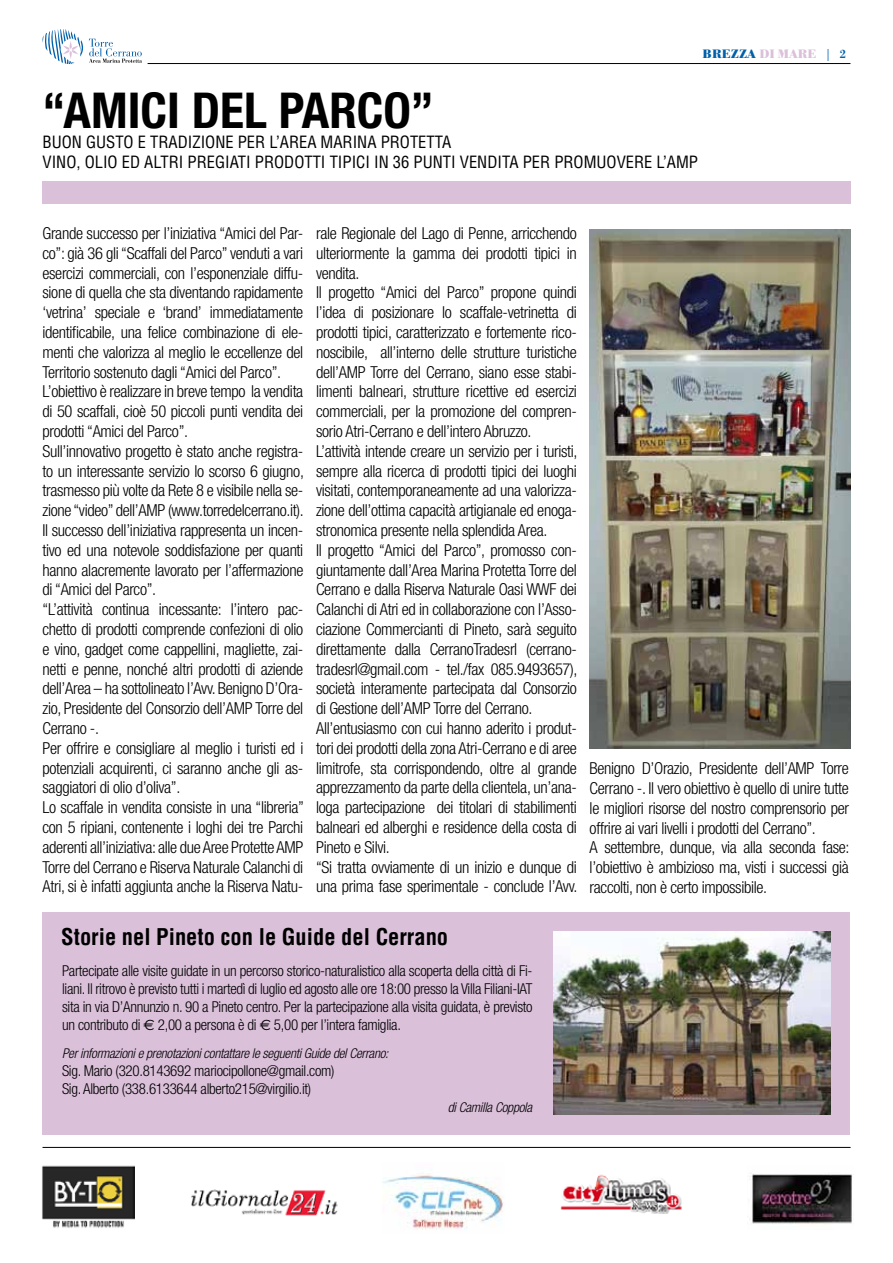
<style>
.page{position:relative;width:893px;height:1263px;background:#fff}
.page>*{position:absolute;margin:0;border:0;box-sizing:border-box;transform-origin:0 0}
.t1{font:700 condensed 49.5px "Helvetica Neue";color:#000}
.t2{font:700 condensed 22.5px "Helvetica";color:#000}
.t3{font:300 condensed 16.5px/19.8px "Helvetica Neue";letter-spacing:-.02em;color:#000}
.t4{font:condensed 16.5px/19.5px "Helvetica";color:#000}
.t5{font:300 condensed 15px/18px "Helvetica Neue";letter-spacing:-.02em;color:#000;text-align:justify}
.t6{font:italic 300 condensed 13.5px "Helvetica Neue";letter-spacing:-.02em;color:#000}
.t7{font:700 12px "Bodoni BE";letter-spacing:.04em;color:#0060aa}
.s1{color:#dbc0da}
.s2{font-weight:500}
.s3{font-family:"Euro Sans";font-weight:400;font-stretch:normal}
</style>
<div class="page">
<svg style="left:89px;top:39px;width:53px;height:24px"></svg>
<svg style="left:42px;top:29px;width:41px;height:35px"></svg>
<hr style="left:148px;top:63px;width:702px;height:1px;background:#000">
<div style="left:43px;top:181px;width:807px;height:23px;background:#dbc0da"></div>
<div style="left:43px;top:912px;width:807px;height:222px;background:#dbc0da"></div>
<img style="left:554px;top:931px;width:276px;height:183px">
<img style="left:590px;top:230px;width:260px;height:518px">
<img style="left:42px;top:1165px;width:92px;height:63px">
<img style="left:191px;top:1189px;width:147px;height:27px">
<img style="left:383px;top:1173px;width:121px;height:57px">
<img style="left:560px;top:1174px;width:122px;height:40px">
<img style="left:747px;top:1173px;width:105px;height:51px">
<hr style="left:43px;top:1147px;width:808px;height:1px;background:#000">
<p class="t7" style="left:703px;top:46px;width:145px">BREZZA <span class="s1">DI MARE</span> <span class="s2">| 2</span></p>
<h1 class="t1" style="left:43px;top:80px;width:393px">“AMICI DEL PARCO”</h1>
<p class="t4" style="left:43px;top:132px;width:657px">BUON GUSTO E TRADIZIONE PER L’AREA MARINA PROTETTA<br>VINO, OLIO ED ALTRI PREGIATI PRODOTTI TIPICI IN 36 PUNTI VENDITA PER PROMUOVERE L’AMP</p>
<p class="t3" style="left:43px;top:223px;width:263px">Grande successo per l’iniziativa “Amici del Par&shy;co”: già 36 gli “Scaffali del Parco” venduti a vari esercizi commerciali, con l’esponenziale diffu&shy;sione di quella che sta diventando rapidamente ‘vetrina’ speciale e ‘brand’ immediatamente identificabile, una felice combinazione di ele&shy;menti che valorizza al meglio le eccellenze del Territorio sostenuto dagli “Amici del Parco”.<br>L’obiettivo è realizzare in breve tempo la vendita di 50 scaffali, cioè 50 piccoli punti vendita dei prodotti “Amici del Parco”.<br>Sull’innovativo progetto è stato anche registra&shy;to un interessante servizio lo scorso 6 giugno, trasmesso più volte da Rete 8 e visibile nella se&shy;zione “video” dell’AMP (www.torredelcerrano.it).<br>Il successo dell’iniziativa rappresenta un incen&shy;tivo ed una notevole soddisfazione per quanti hanno alacremente lavorato per l’affermazione di “Amici del Parco”.<br>“L’attività continua incessante: l’intero pac&shy;chetto di prodotti comprende confezioni di olio e vino, gadget come cappellini, magliette, zai&shy;netti e penne, nonché altri prodotti di aziende dell’Area – ha sottolineato l’Avv. Benigno D’Ora&shy;zio, Presidente del Consorzio dell’AMP Torre del Cerrano -.<br>Per offrire e consigliare al meglio i turisti ed i potenziali acquirenti, ci saranno anche gli as&shy;saggiatori di olio d’oliva”.<br>Lo scaffale in vendita consiste in una “libreria” con 5 ripiani, contenente i loghi dei tre Parchi aderenti all’iniziativa: alle due Aree Protette AMP Torre del Cerrano e Riserva Naturale Calanchi di Atri, si è infatti aggiunta anche la Riserva Natu-</p>
<p class="t3" style="left:316px;top:223px;width:263px">rale Regionale del Lago di Penne, arricchendo ulteriormente la gamma dei prodotti tipici in vendita.<br>Il progetto “Amici del Parco” propone quindi l’idea di posizionare lo scaffale-vetrinetta di prodotti tipici, caratterizzato e fortemente rico&shy;noscibile, all’interno delle strutture turistiche dell’AMP Torre del Cerrano, siano esse stabi&shy;limenti balneari, strutture ricettive ed esercizi commerciali, per la promozione del compren&shy;sorio Atri-Cerrano e dell’intero Abruzzo.<br>L’attività intende creare un servizio per i turisti, sempre alla ricerca di prodotti tipici dei luoghi visitati, contemporaneamente ad una valorizza&shy;zione dell’ottima capacità artigianale ed enoga&shy;stronomica presente nella splendida Area.<br>Il progetto “Amici del Parco”, promosso con&shy;giuntamente dall’Area Marina Protetta Torre del Cerrano e dalla Riserva Naturale Oasi WWF dei Calanchi di Atri ed in collaborazione con l’Asso&shy;ciazione Commercianti di Pineto, sarà seguito direttamente dalla CerranoTradesrl (cerrano&shy;tradesrl@gmail.com - tel./fax 085.9493657), società interamente partecipata dal Consorzio di Gestione dell’AMP Torre del Cerrano.<br>All’entusiasmo con cui hanno aderito i produt&shy;tori dei prodotti della zona Atri-Cerrano e di aree limitrofe, sta corrispondendo, oltre al grande apprezzamento da parte della clientela, un’ana&shy;loga partecipazione dei titolari di stabilimenti balneari ed alberghi e residence della costa di Pineto e Silvi.<br>“Si tratta ovviamente di un inizio e dunque di una prima fase sperimentale - conclude l’Avv.</p>
<h2 class="t2" style="left:61px;top:923px;width:388px">Storie nel Pineto con le Guide del Cerrano</h2>
<p class="t5" style="left:62px;top:961px;width:472px">Partecipate alle visite guidate in un percorso storico-naturalistico alla scoperta della città di Fi&shy;liani. Il ritrovo è previsto tutti i martedì di luglio ed agosto alle ore 18:00 presso la Villa Filiani-IAT sita in via D’Annunzio n. 90 a Pineto centro. Per la partecipazione alla visita guidata, è previsto un contributo di <span class="s3">€</span> 2,00 a persona è di <span class="s3">€</span> 5,00 per l’intera famiglia.</p>
<p class="t6" style="left:62px;top:1046px;width:328px">Per informazioni e prenotazioni contattare le seguenti Guide del Cerrano:</p>
<p class="t5" style="left:62px;top:1062px;width:274px">Sig. Mario (320.8143692 mariocipollone@gmail.com)<br>Sig. Alberto (338.6133644 alberto215@virgilio.it)</p>
<p class="t6" style="left:448px;top:1100px;width:86px">di Camilla Coppola</p>
<p class="t3" style="left:590px;top:758px;width:261px">Benigno D’Orazio, Presidente dell’AMP Torre Cerrano -. Il vero obiettivo è quello di unire tutte le migliori risorse del nostro comprensorio per offrire ai vari livelli i prodotti del Cerrano”.<br>A settembre, dunque, via alla seconda fase: l’obiettivo è ambizioso ma, visti i successi già raccolti, non è certo impossibile.</p>
</div>
